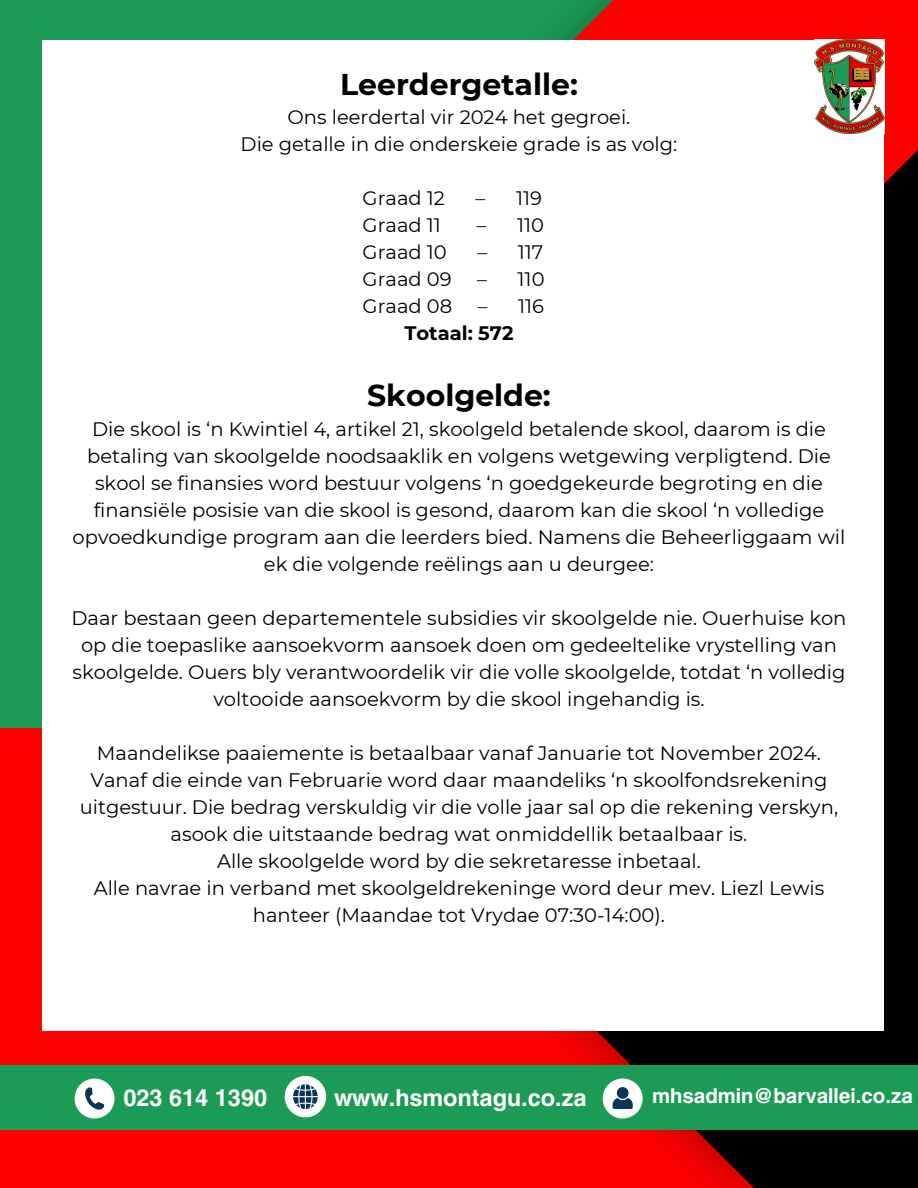
<style>
.page{position:relative;width:918px;height:1188px;background:#fb0200}
.page>*{position:absolute;margin:0;border:0;box-sizing:border-box;transform-origin:0 0}
.t1{font:700 30px "Montserrat";color:#000}
.t2{font:700 23.25px "Helios";color:#fff}
.t3{font:700 20.25px "Helios";color:#fff}
.t4{font:19.5px/27px "Montserrat";color:#000;text-align:center}
.t5{font:700 19.5px "Montserrat";color:#000}
</style>
<div class="page">
<div style="left:0;top:0;width:918px;height:727px;background:#1c9b56"></div>
<svg style="left:555px;top:0;width:363px;height:47px;background:#e21209"></svg>
<svg style="left:563px;top:47px;width:355px;height:1141px;background:#380100"></svg>
<div style="left:0;top:1065px;width:918px;height:65px;background:#1c9b56"></div>
<svg style="left:75px;top:1079px;width:40px;height:40px"></svg>
<svg style="left:285px;top:1076px;width:41px;height:41px"></svg>
<svg style="left:603px;top:1079px;width:40px;height:40px"></svg>
<div style="left:42px;top:40px;width:842px;height:991px;background:#fff"></div>
<img style="left:814px;top:40px;width:70px;height:93px">
<p class="t1" style="left:340px;top:66px;width:239px">Leerdergetalle:</p>
<p class="t4" style="left:288px;top:103px;width:344px">Ons leerdertal vir 2024 het gegroei.</p>
<p class="t4" style="left:241px;top:130px;width:438px">Die getalle in die onderskeie grade is as volg:</p>
<p class="t4" style="left:363px;top:184px;width:84px">Graad 12</p>
<p class="t4" style="left:476px;top:184px;width:68px">– 119</p>
<p class="t4" style="left:363px;top:211px;width:80px">Graad 11</p>
<p class="t4" style="left:477px;top:211px;width:69px">– 110</p>
<p class="t4" style="left:363px;top:238px;width:86px">Graad 10</p>
<p class="t4" style="left:477px;top:238px;width:67px">– 117</p>
<p class="t4" style="left:363px;top:265px;width:90px">Graad 09</p>
<p class="t4" style="left:477px;top:265px;width:69px">– 110</p>
<p class="t4" style="left:363px;top:292px;width:91px">Graad 08</p>
<p class="t4" style="left:478px;top:292px;width:68px">– 116</p>
<p class="t5" style="left:404px;top:321px;width:111px">Totaal: 572</p>
<p class="t1" style="left:367px;top:377px;width:185px">Skoolgelde:</p>
<p class="t4" style="left:73px;top:415px;width:774px">Die skool is ‘n Kwintiel 4, artikel 21, skoolgeld betalende skool, daarom is die betaling van skoolgelde noodsaaklik en volgens wetgewing verpligtend. Die skool se finansies word bestuur volgens ‘n goedgekeurde begroting en die finansiële posisie van die skool is gesond, daarom kan die skool ‘n volledige opvoedkundige program aan die leerders bied. Namens die Beheerliggaam wil ek die volgende reëlings aan u deurgee:</p>
<p class="t4" style="left:71px;top:604px;width:777px">Daar bestaan geen departementele subsidies vir skoolgelde nie. Ouerhuise kon op die toepaslike aansoekvorm aansoek doen om gedeeltelike vrystelling van skoolgelde. Ouers bly verantwoordelik vir die volle skoolgelde, totdat ‘n volledig voltooide aansoekvorm by die skool ingehandig is.</p>
<p class="t4" style="left:80px;top:739px;width:760px">Maandelikse paaiemente is betaalbaar vanaf Januarie tot November 2024.<br>Vanaf die einde van Februarie word daar maandeliks ‘n skoolfondsrekening uitgestuur. Die bedrag verskuldig vir die volle jaar sal op die rekening verskyn, asook die uitstaande bedrag wat onmiddellik betaalbaar is.</p>
<p class="t4" style="left:217px;top:847px;width:485px">Alle skoolgelde word by die sekretaresse inbetaal.</p>
<p class="t4" style="left:94px;top:874px;width:732px">Alle navrae in verband met skoolgeldrekeninge word deur mev. Liezl Lewis hanteer (Maandae tot Vrydae 07:30-14:00).</p>
<p class="t2" style="left:123px;top:1083px;width:145px">023 614 1390</p>
<p class="t2" style="left:334px;top:1083px;width:254px">www.hsmontagu.co.za</p>
<p class="t3" style="left:652px;top:1083px;width:262px">mhsadmin@barvallei.co.za</p>
</div>
